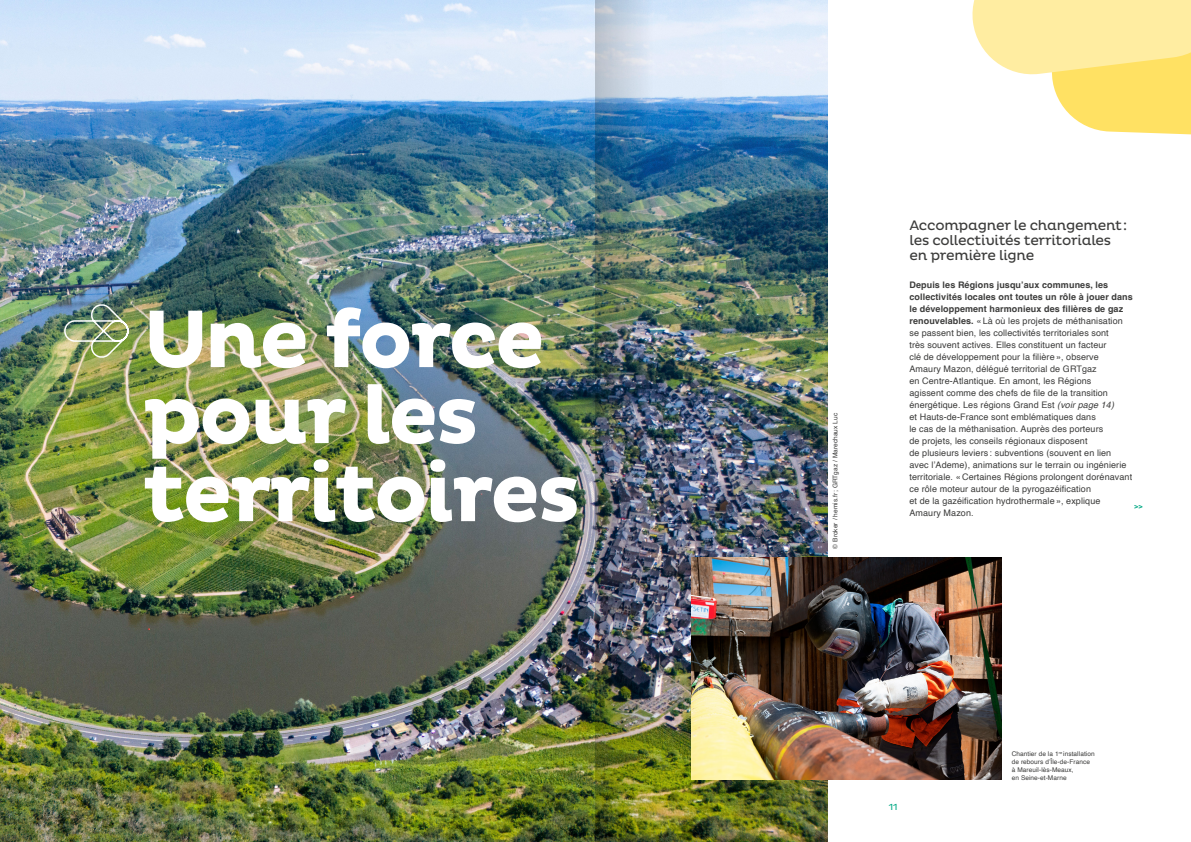
<style>
.page{position:relative;width:1191px;height:842px;background:#fff}
.page>*{position:absolute;margin:0;border:0;box-sizing:border-box;transform-origin:0 0}
.t1{font:700 83px/77px "Pluto";letter-spacing:-.04em;color:#fff}
.t2{font:14px/15px "Pluto";letter-spacing:-.02em;color:#3c3c3b}
.t3{font:9px/12px "Helvetica";letter-spacing:.01em;color:#3c3c3b}
.t4{font:9px "Pluto";color:#00a984}
.t5{font:700 7.4px "Pluto";color:#00a984}
.t6{font:6.5px/8px "Helvetica";letter-spacing:.01em;color:#3c3c3b}
.s1{font-weight:700}
.s2{font-style:italic}
</style>
<div class="page">
<img style="left:0;top:0;width:827px;height:842px">
<img style="left:722px;top:557px;width:279px;height:223px">
<svg style="left:972px;top:0;width:219px;height:135px"></svg>
<img style="left:63px;top:302px;width:68px;height:58px">
<img style="left:595px;top:0;width:127px;height:842px">
<h1 class="t1" style="left:142px;top:303px;width:440px">Une force pour les territoires</h1>
<p class="t6" style="left:831px;top:548px;width:137px;rotate:-90deg">© Broker / hemis.fr; GRTgaz / Marechaux Luc</p>
<h2 class="t2" style="left:909px;top:218px;width:219px">Accompagner le changement: les collectivités territoriales en première ligne</h2>
<p class="t3" style="left:909px;top:279px;width:225px"><span class="s1">Depuis les Régions jusqu’aux communes, les collectivités locales ont toutes un rôle à jouer dans le développement harmonieux des filières de gaz renouvelables.</span> « Là où les projets de méthanisation se passent bien, les collectivités territoriales sont<br>très souvent actives. Elles constituent un facteur<br>clé de développement pour la filière », observe<br>Amaury Mazon, délégué territorial de GRTgaz<br>en Centre-Atlantique. En amont, les Régions<br>agissent comme des chefs de file de la transition énergétique. Les régions Grand Est <span class="s2">(voir page 14)<br></span>et Hauts-de-France sont emblématiques dans<br>le cas de la méthanisation. Auprès des porteurs<br>de projets, les conseils régionaux disposent<br>de plusieurs leviers : subventions (souvent en lien<br>avec l’Ademe), animations sur le terrain ou ingénierie territoriale. « Certaines Régions prolongent dorénavant ce rôle moteur autour de la pyrogazéification<br>et de la gazéification hydrothermale », explique Amaury Mazon.</p>
<p class="t5" style="left:1134px;top:502px;width:10px">&gt;&gt;</p>
<p class="t4" style="left:889px;top:802px;width:10px">11</p>
<p class="t6" style="left:1011px;top:750px;width:84px">Chantier de la 1<sup>re</sup> installation de rebours d’Île-de-France à Mareuil-lès-Meaux,<br>en Seine-et-Marne</p>
</div>
